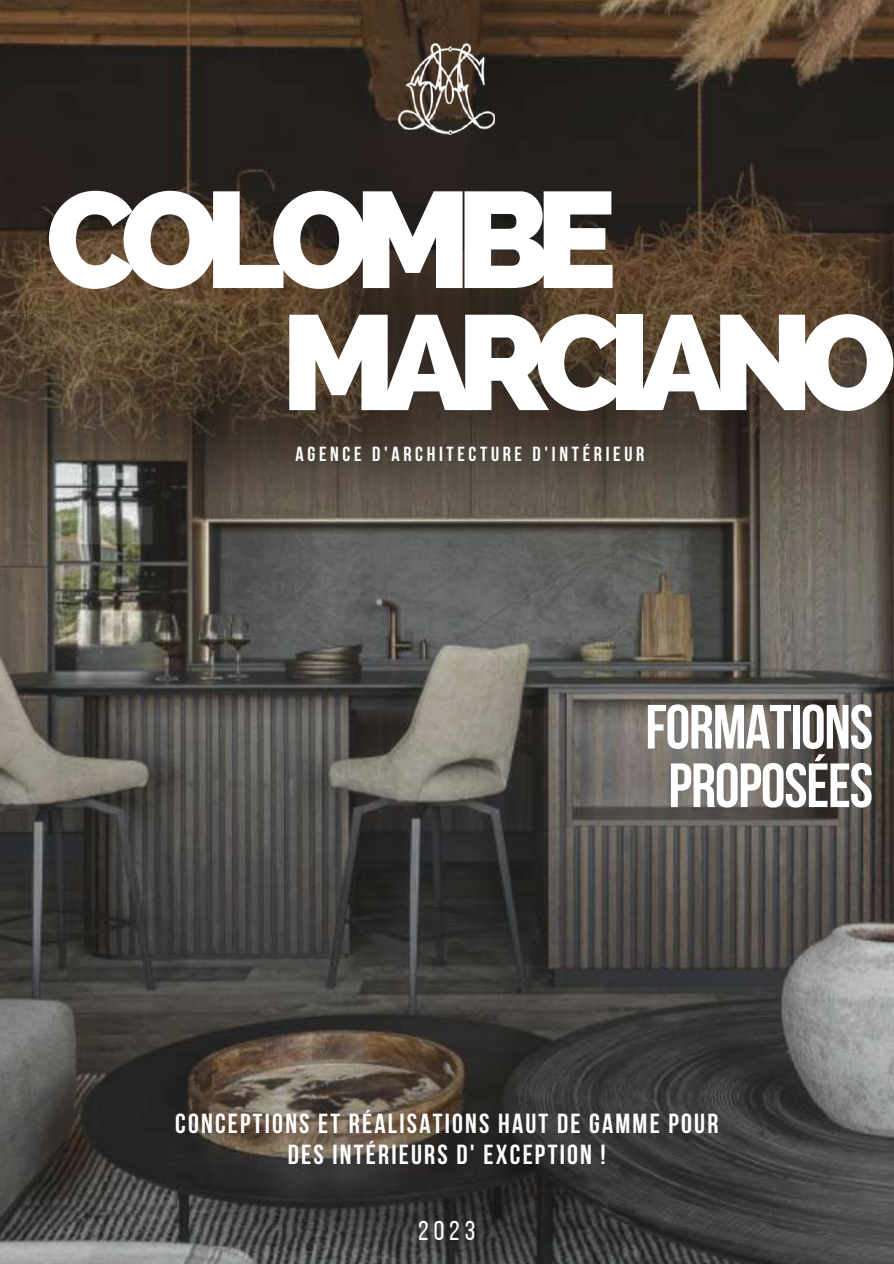
<style>
.page{position:relative;width:894px;height:1264px;background:#fff}
.page>*{position:absolute;margin:0;border:0;box-sizing:border-box;transform-origin:0 0}
.t1{font:800 136.2px "Raleway";letter-spacing:-.11em;color:#fff}
.t2{font:800 134.25px "Raleway";letter-spacing:-.11em;color:#fff}
.t3{font:700 62.25px/58.5px "Bebas Neue";letter-spacing:-.02em;color:#fff;text-align:center}
.t4{font:700 27.45px/31.7px "Bebas Neue";letter-spacing:.08em;color:#fff;text-align:center}
.t5{font:27.3px "Bebas Neue";color:#fff}
.t6{font:700 20.4px "Bebas Neue";letter-spacing:.18em;color:#fff}
</style>
<div class="page">
<img style="left:0;top:0;width:893px;height:1263px">
<img style="left:399px;top:44px;width:95px;height:91px">
<h1 class="t1" style="left:46px;top:160px;width:572px">COLOMBE</h1>
<h2 class="t2" style="left:281px;top:284px;width:616px">MARCIANO</h2>
<p class="t6" style="left:295px;top:446px;width:350px">AGENCE D'ARCHITECTURE D'INTÉRIEUR</p>
<h3 class="t3" style="left:645px;top:703px;width:229px">FORMATIONS<br>PROPOSÉES</h3>
<p class="t4" style="left:175px;top:1109px;width:544px">CONCEPTIONS ET RÉALISATIONS HAUT DE GAMME POUR<br>DES INTÉRIEURS D' EXCEPTION !</p>
<p class="t5" style="left:418px;top:1219px;width:58px">2023</p>
</div>
